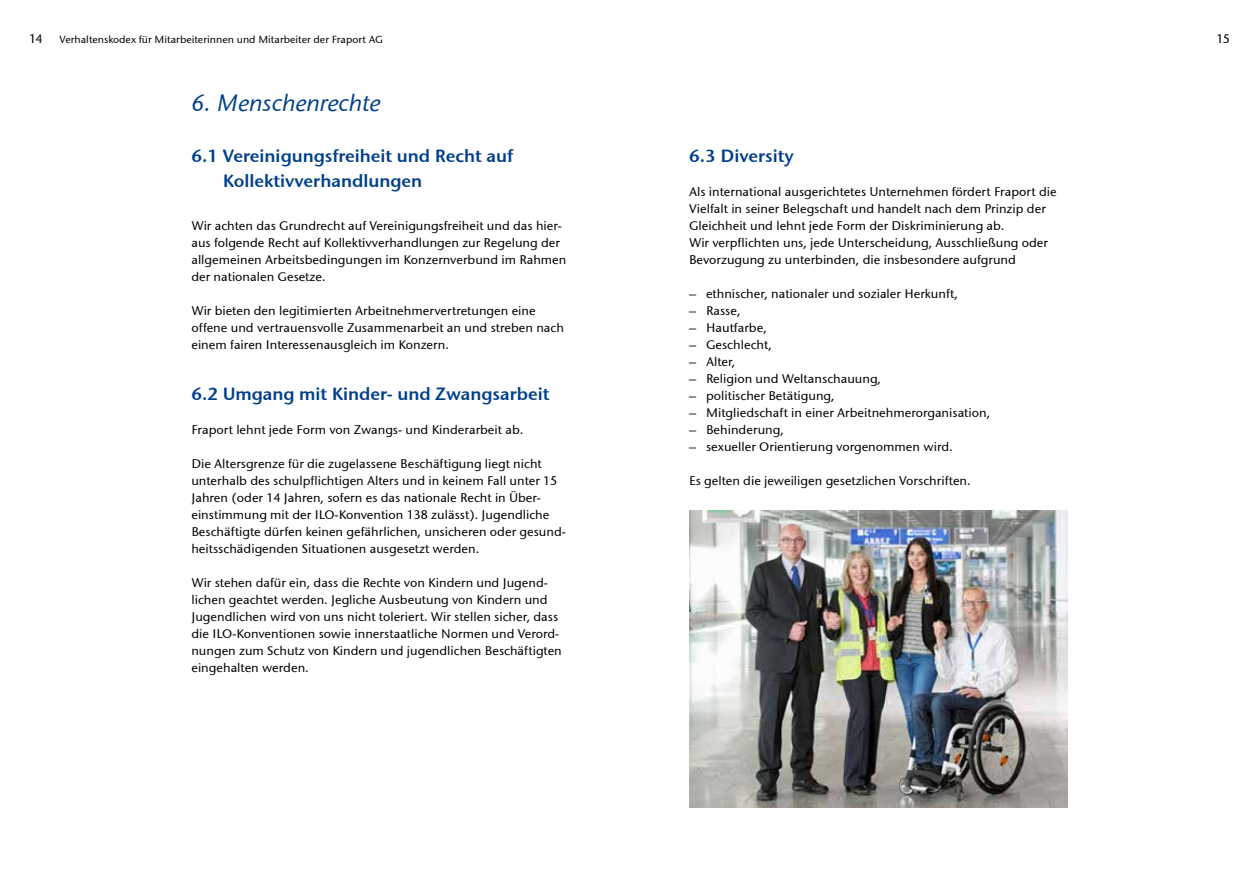
<style>
.page{position:relative;width:1259px;height:893px;background:#fff}
.page>*{position:absolute;margin:0;border:0;box-sizing:border-box;transform-origin:0 0}
.t1{font:italic 500 24px "Fraport Stone Sans";color:#003f8a}
.t2{font:600 18px/25.5px "Fraport Stone Sans";color:#003f8a}
.t3{font:500 12.75px/17px "Fraport Stone Sans";color:#000}
.t4{font:500 10.5px "Fraport Stone Sans";color:#000}
</style>
<div class="page">
<img style="left:689px;top:510px;width:378px;height:297px">
<p class="t3" style="left:29px;top:30px;width:15px">14</p>
<p class="t4" style="left:60px;top:33px;width:325px">Verhaltenskodex für Mitarbeiterinnen und Mitarbeiter der Fraport AG</p>
<p class="t3" style="left:1216px;top:30px;width:15px">15</p>
<h1 class="t1" style="left:191px;top:88px;width:191px">6. Menschenrechte</h1>
<h2 class="t2" style="left:223px;top:143px;width:292px;text-indent:-31px">6.1 Vereinigungsfreiheit und Recht auf<br>Kollektivverhandlungen</h2>
<p class="t3" style="left:191px;top:217px;width:376px">Wir achten das Grundrecht auf Vereinigungsfreiheit und das hier&shy;aus folgende Recht auf Kollektivverhandlungen zur Regelung der allgemeinen Arbeitsbedingungen im Konzernverbund im Rahmen der nationalen Gesetze.</p>
<p class="t3" style="left:191px;top:302px;width:374px">Wir bieten den legitimierten Arbeitnehmervertretungen eine offene und vertrauensvolle Zusammenarbeit an und streben nach einem fairen Interessenausgleich im Konzern.</p>
<h2 class="t2" style="left:191px;top:381px;width:359px">6.2 Umgang mit Kinder- und Zwangsarbeit</h2>
<p class="t3" style="left:191px;top:421px;width:333px">Fraport lehnt jede Form von Zwangs- und Kinderarbeit ab.</p>
<p class="t3" style="left:191px;top:455px;width:376px">Die Altersgrenze für die zugelassene Beschäftigung liegt nicht unterhalb des schulpflichtigen Alters und in keinem Fall unter 15<br>Jahren (oder 14 Jahren, sofern es das nationale Recht in Über&shy;einstimmung mit der ILO-Konvention 138 zulässt). Jugendliche Beschäftigte dürfen keinen gefährlichen, unsicheren oder gesund&shy;heitsschädigenden Situationen ausgesetzt werden.</p>
<p class="t3" style="left:191px;top:574px;width:372px">Wir stehen dafür ein, dass die Rechte von Kindern und Jugend&shy;lichen geachtet werden. Jegliche Ausbeutung von Kindern und Jugendlichen wird von uns nicht toleriert. Wir stellen sicher, dass die ILO-Konventionen sowie innerstaatliche Normen und Verord&shy;nungen zum Schutz von Kindern und jugendlichen Beschäftigten eingehalten werden.</p>
<h2 class="t2" style="left:689px;top:143px;width:106px">6.3 Diversity</h2>
<p class="t3" style="left:689px;top:183px;width:369px">Als international ausgerichtetes Unternehmen fördert Fraport die Vielfalt in seiner Belegschaft und handelt nach dem Prinzip der Gleichheit und lehnt jede Form der Diskriminierung ab.<br>Wir verpflichten uns, jede Unterscheidung, Ausschließung oder Bevorzugung zu unterbinden, die insbesondere aufgrund</p>
<p class="t3" style="left:689px;top:285px;width:270px">– ethnischer, nationaler und sozialer Herkunft,</p>
<p class="t3" style="left:689px;top:302px;width:53px">– Rasse,</p>
<p class="t3" style="left:689px;top:319px;width:79px">– Hautfarbe,</p>
<p class="t3" style="left:689px;top:336px;width:84px">– Geschlecht,</p>
<p class="t3" style="left:689px;top:353px;width:48px">– Alter,</p>
<p class="t3" style="left:689px;top:370px;width:194px">– Religion und Weltanschauung,</p>
<p class="t3" style="left:689px;top:387px;width:147px">– politischer Betätigung,</p>
<p class="t3" style="left:689px;top:404px;width:303px">– Mitgliedschaft in einer Arbeitnehmerorganisation,</p>
<p class="t3" style="left:689px;top:421px;width:96px">– Behinderung,</p>
<p class="t3" style="left:689px;top:438px;width:265px">– sexueller Orientierung vorgenommen wird.</p>
<p class="t3" style="left:689px;top:472px;width:283px">Es gelten die jeweiligen gesetzlichen Vorschriften.</p>
</div>
